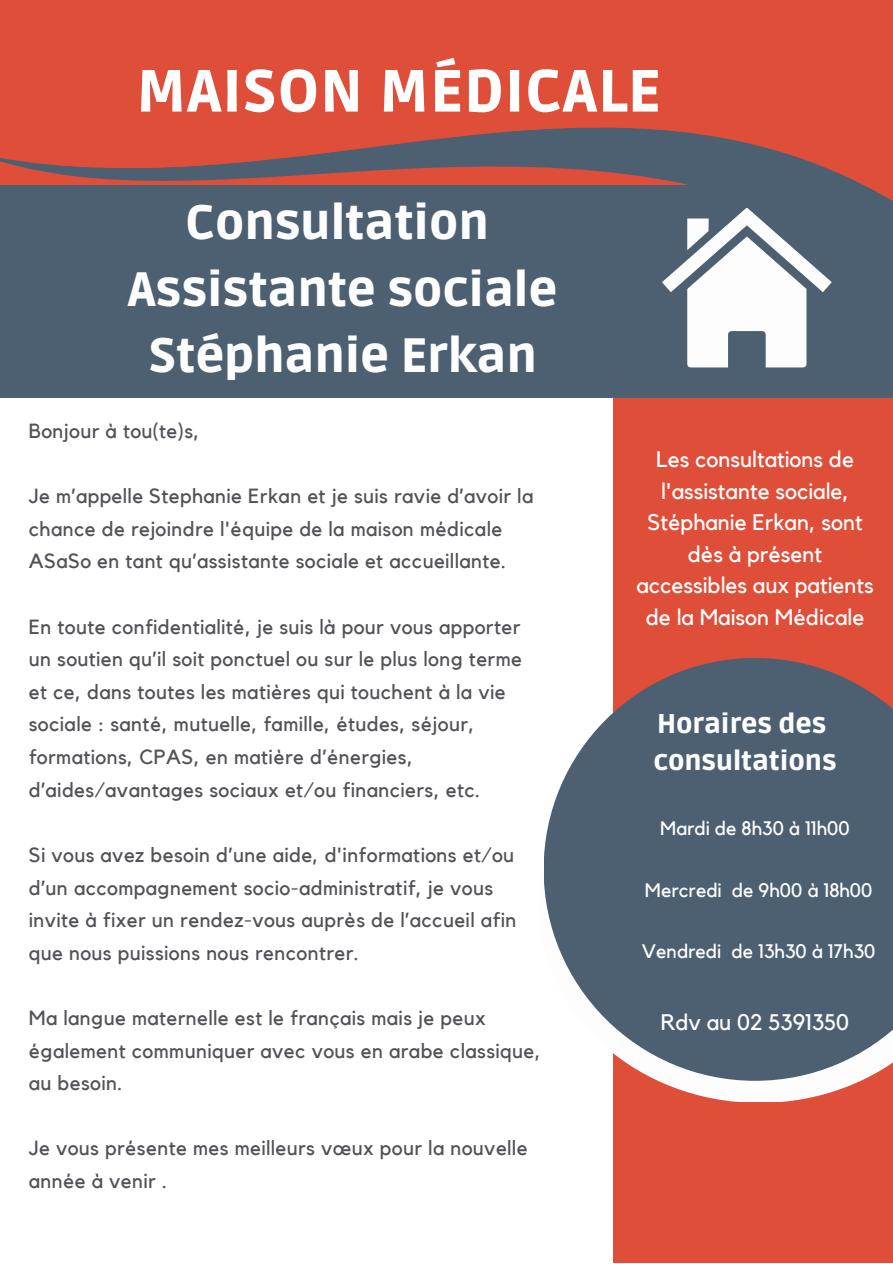
<style>
.page{position:relative;width:893px;height:1264px;background:#fff}
.page>*{position:absolute;margin:0;border:0;box-sizing:border-box;transform-origin:0 0}
.t1{font:900 59.1px "Ruda";letter-spacing:.02em;color:#fff}
.t2{font:900 48px/66.3px "Ruda";color:#fdfdfd;text-align:center}
.t3{font:900 27px/37px "Ruda";color:#fdfdfd}
.t4{font:22.5px/31.5px "Kollektif";color:#fdfdfd;text-align:center}
.t5{font:20.4px/32.5px "Kollektif";letter-spacing:.02em;color:#525158}
.t6{font:19.5px "Kollektif";color:#fdfdfd}
</style>
<div class="page">
<div style="left:613px;top:386px;width:279px;height:876px;background:#df4e39"></div>
<div style="left:0;top:185px;width:892px;height:212px;background:#4c6072"></div>
<svg style="left:656px;top:1080px;width:206px;height:21px;fill:#fdfdfd"></svg>
<svg style="left:544px;top:658px;width:348px;height:422px;background:#697482"></svg>
<svg style="left:0;top:0;width:892px;height:283px;fill:#df4e39"></svg>
<svg style="left:662px;top:208px;width:169px;height:159px"></svg>
<h1 class="t1" style="left:136px;top:57px;width:525px">MAISON MÉDICALE</h1>
<h2 class="t2" style="left:128px;top:191px;width:431px">Consultation<br>Assistante sociale<br>Stéphanie Erkan</h2>
<p class="t5" style="left:29px;top:415px;width:172px">Bonjour à tou(te)s,</p>
<p class="t5" style="left:29px;top:480px;width:506px">Je m’appelle Stephanie Erkan et je suis ravie d’avoir la chance de rejoindre l'équipe de la maison médicale<br>ASaSo en tant qu’assistante sociale et accueillante.</p>
<p class="t5" style="left:29px;top:611px;width:494px">En toute confidentialité, je suis là pour vous apporter un soutien qu’il soit ponctuel ou sur le plus long terme et ce, dans toutes les matières qui touchent à la vie sociale : santé, mutuelle, famille, études, séjour, formations, CPAS, en matière d’énergies, d’aides/avantages sociaux et/ou financiers, etc.</p>
<p class="t5" style="left:29px;top:839px;width:489px">Si vous avez besoin d’une aide, d'informations et/ou d’un accompagnement socio-administratif, je vous invite à fixer un rendez-vous auprès de l’accueil afin que nous puissions nous rencontrer.</p>
<p class="t5" style="left:29px;top:1002px;width:513px">Ma langue maternelle est le français mais je peux également communiquer avec vous en arabe classique, au besoin.</p>
<p class="t5" style="left:29px;top:1132px;width:500px">Je vous présente mes meilleurs vœux pour la nouvelle année à venir .</p>
<p class="t4" style="left:636px;top:444px;width:239px">Les consultations de l'assistante sociale,<br>Stéphanie Erkan, sont dès à présent accessibles aux patients de la Maison Médicale</p>
<h3 class="t3" style="left:653px;top:706px;width:185px">Horaires des consultations</h3>
<p class="t6" style="left:660px;top:819px;width:191px">Mardi de 8h30 à 11h00</p>
<p class="t6" style="left:645px;top:881px;width:229px">Mercredi de 9h00 à 18h00</p>
<p class="t6" style="left:642px;top:942px;width:235px">Vendredi de 13h30 à 17h30</p>
<p class="t4" style="left:660px;top:1007px;width:190px">Rdv au 02 5391350</p>
</div>
